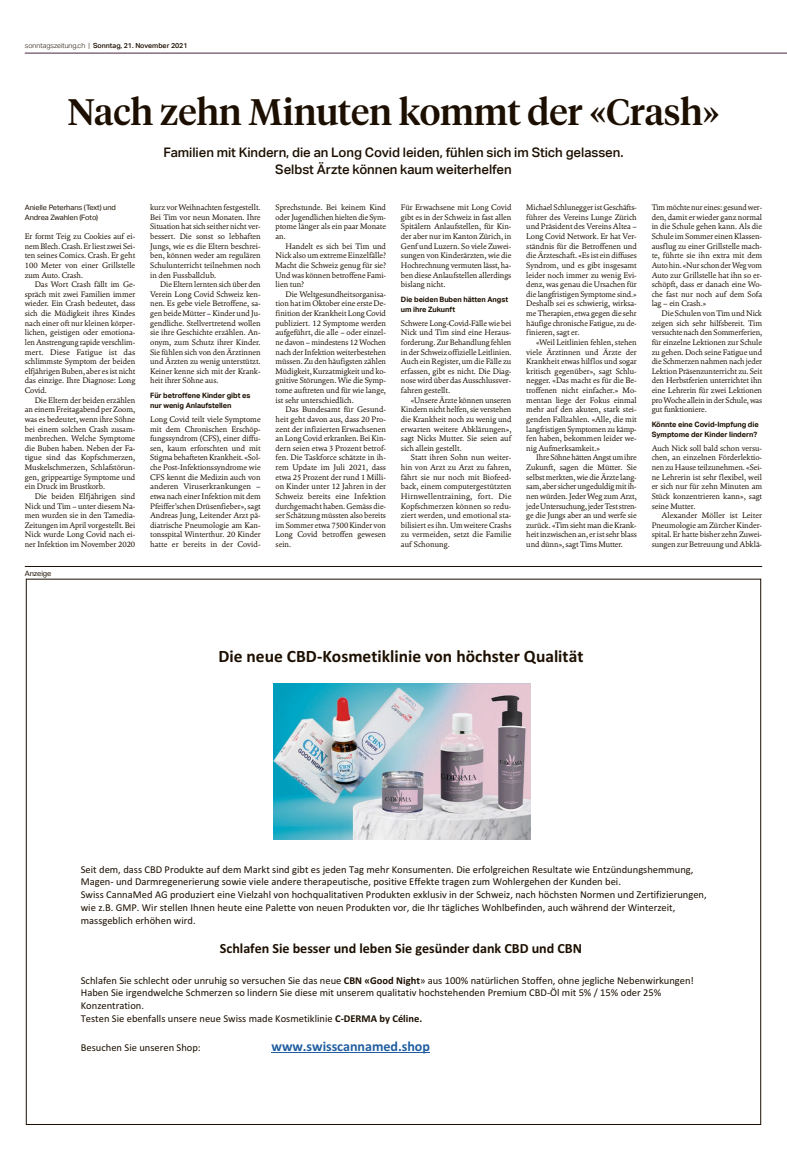
<style>
.page{position:relative;width:787px;height:1166px;background:#fff}
.page>*{position:absolute;margin:0;border:0;box-sizing:border-box;transform-origin:0 0}
.t1{font:36.75px "Tiempos Headline Medium OV CJDZYF";letter-spacing:-.005em;color:#1c0f00}
.t2{font:700 17.41px "Calibri";color:#1c0f00}
.t3{font:700 14.09px "Calibri";color:#1c0f00}
.t4{font:700 14.09px "Calibri";color:#215ea1}
.t5{font:13.12px/17.5px "Aktiv Grotesk Medium OV CJDZYG";letter-spacing:-.005em;color:#1c0f00;text-align:center}
.t6{font:10.5px/12.8px "Calibri";color:#1c0f00}
.t7{font:8.05px/9.6px "Cala Regular OV CJDZYD";letter-spacing:-.005em;color:#1c0f00;text-align:justify}
.t8{font:7.35px/9.6px "Aktiv Grotesk Bold OV CJDZYE";letter-spacing:-.005em;color:#1c0f00}
.t9{font:7.35px/9.6px "Aktiv Grotesk Regular OV CJDZYC";letter-spacing:-.005em;color:#1c0f00}
.t10{font:7px "Aktiv Grotesk Medium OV CJDZYG";color:#1c0f00}
.s1{font-family:"Aktiv Grotesk Light OV CJDZYH"}
.s2{font-weight:700}
</style>
<div class="page">
<hr style="left:271px;top:1052px;width:159px;height:1px;background:#215ea1">
<img style="left:273px;top:684px;width:257px;height:156px">
<hr style="left:25px;top:566px;width:736px;height:1px;background:#1c0f00">
<hr style="left:25px;top:53px;width:761px;height:1px;background:#472440">
<p class="t10" style="left:25px;top:41px;width:164px"><span class="s1">sonntagszeitung.ch |</span> Sonntag, 21. November 2021</p>
<h1 class="t1" style="left:67px;top:90px;width:653px">Nach zehn Minuten kommt der «Crash»</h1>
<h3 class="t5" style="left:163px;top:144px;width:461px">Familien mit Kindern, die an Long Covid leiden, fühlen sich im Stich gelassen.<br>Selbst Ärzte können kaum weiterhelfen</h3>
<p class="t9" style="left:25px;top:203px;width:92px">Anielle Peterhans (Text) und<br>Andrea Zwahlen (Foto)</p>
<p class="t7" style="left:25px;top:231px;width:112px">Er formt Teig zu Cookies auf ei&shy;nem Blech. Crash.Er liest zwei Sei&shy;ten seines Comics. Crash. Er geht 100 Meter von einer Grillstelle zum Auto. Crash.</p>
<p class="t7" style="left:25px;top:280px;width:112px;text-indent:10px">Das Wort Crash fällt im Ge&shy;spräch mit zwei Familien immer wieder. Ein Crash bedeutet, dass sich die Müdigkeit ihres Kindes nach einer oft nur kleinen körper&shy;lichen, geistigen oder emotiona&shy;len Anstrengung rapide verschlim&shy;mert. Diese Fatigue ist das schlimmste Symptom der beiden elfjährigen Buben, aber es ist nicht das einzige. Ihre Diagnose: Long Covid.</p>
<p class="t7" style="left:25px;top:395px;width:112px;text-indent:10px">Die Eltern der beiden erzählen an einem Freitagabend per Zoom, was es bedeutet, wenn ihre Söhne bei einem solchen Crash zusam&shy;menbrechen. Welche Symptome die Buben haben. Neben der Fa&shy;tigue sind das Kopfschmerzen, Muskelschmerzen, Schlafstörun&shy;gen, grippeartige Symptome und ein Druck im Brustkorb.</p>
<p class="t7" style="left:25px;top:491px;width:112px;text-indent:10px">Die beiden Elfjährigen sind Nick und Tim – unter diesem Na&shy;men wurden sie in den Tamedia-Zeitungen im April vorgestellt.Bei Nick wurde Long Covid nach ei&shy;ner Infektion im November 2020</p>
<p class="t9" style="left:25px;top:568px;width:28px">Anzeige</p>
<p class="t7" style="left:150px;top:203px;width:112px">kurz vorWeihnachten festgestellt.<br>Bei Tim vor neun Monaten. Ihre Situation hat sich seither nicht ver&shy;bessert. Die sonst so lebhaften Jungs, wie es die Eltern beschrei&shy;ben, können weder am regulären Schulunterricht teilnehmen noch in den Fussballclub.</p>
<p class="t7" style="left:150px;top:280px;width:112px;text-indent:10px">DieEltern lernten sich über den Verein Long Covid Schweiz ken&shy;nen. Es gebe viele Betroffene, sa&shy;gen beideMütter – Kinder und Ju&shy;gendliche. Stellvertretend wollen sie ihre Geschichte erzählen. An&shy;onym, zum Schutz ihrer Kinder.<br>Sie fühlen sich von den Ärztinnen und Ärzten zu wenig unterstützt.<br>Keiner kenne sich mit der Krank&shy;heit ihrer Söhne aus.</p>
<p class="t8" style="left:150px;top:391px;width:102px">Für betroffene Kinder gibt es nur wenig Anlaufstellen</p>
<p class="t7" style="left:150px;top:414px;width:112px">Long Covid teilt viele Symptome mit dem Chronischen Erschöp&shy;fungssyndrom (CFS), einer diffu&shy;sen, kaum erforschten und mit Stigma behaftetenKrankheit. «Sol&shy;che Post-Infektionssyndrome wie CFS kennt die Medizin auch von anderen Viruserkrankungen – etwa nach einer Infektion mit dem Pfeiffer’schen Drüsenfieber», sagt Andreas Jung, Leitender Arzt pä&shy;diatrische Pneumologie am Kan&shy;tonsspital Winterthur. 20 Kinder hatte er bereits in der Covid-</p>
<p class="t7" style="left:275px;top:203px;width:112px">Sprechstunde. Bei keinem Kind oder Jugendlichen hielten die Sym&shy;ptome länger als ein paar Monate an.</p>
<p class="t7" style="left:275px;top:241px;width:112px;text-indent:10px">Handelt es sich bei Tim und Nick also um extreme Einzelfälle?<br>Macht die Schweiz genug für sie?<br>Und was können betroffene Fami&shy;lien tun?</p>
<p class="t7" style="left:275px;top:289px;width:112px;text-indent:10px">Die Weltgesundheitsorganisa&shy;tion hat im Oktober eine erste De&shy;finition derKrankheitLong Covid publiziert. 12 Symptome werden aufgeführt, die alle – oder einzel&shy;ne davon – mindestens 12Wochen nach derInfektion weiterbestehen müssen. Zu den häufigsten zählen Müdigkeit, Kurzatmigkeit und ko&shy;gnitive Störungen.Wie die Symp&shy;tome auftreten und für wie lange, ist sehr unterschiedlich.</p>
<p class="t7" style="left:275px;top:405px;width:112px;text-indent:10px">Das Bundesamt für Gesund&shy;heit geht davon aus, dass 20 Pro&shy;zent der infizierten Erwachsenen an Long Covid erkranken. Bei Kin&shy;dern seien etwa 3 Prozent betrof&shy;fen. Die Taskforce schätzte in ih&shy;rem Update im Juli 2021, dass etwa 25 Prozent der rund 1 Milli&shy;on Kinder unter 12 Jahren in der Schweiz bereits eine Infektion durchgemacht haben. Gemäss die&shy;ser Schätzung müssten also bereits im Sommer etwa 7500 Kinder von Long Covid betroffen gewesen sein.</p>
<p class="t7" style="left:401px;top:203px;width:112px">Für Erwachsene mit Long Covid gibt es in der Schweiz in fast allen Spitälern Anlaufstellen, für Kin&shy;der aber nur im Kanton Zürich, in Genf und Luzern. So viele Zuwei&shy;sungen von Kinderärzten, wie die Hochrechnung vermuten lässt, ha&shy;ben diese Anlaufstellen allerdings bislang nicht.</p>
<p class="t8" style="left:401px;top:295px;width:109px">Die beiden Buben hätten Angst um ihre Zukunft</p>
<p class="t7" style="left:401px;top:318px;width:112px">Schwere Long-Covid-Fälle wie bei Nick und Tim sind eine Heraus&shy;forderung. ZurBehandlung fehlen in der Schweiz offizielleLeitlinien.<br>Auch ein Register, um die Fälle zu erfassen, gibt es nicht. Die Diag&shy;nose wird über das Ausschlussver&shy;fahren gestellt.</p>
<p class="t7" style="left:401px;top:395px;width:112px;text-indent:10px">«Unsere Ärzte können unseren Kindern nicht helfen, sie verstehen die Krankheit noch zu wenig und erwarten weitere Abklärungen», sagt Nicks Mutter. Sie seien auf sich allein gestellt.</p>
<p class="t7" style="left:401px;top:453px;width:112px;text-indent:10px">Statt ihren Sohn nun weiter&shy;hin von Arzt zu Arzt zu fahren, fährt sie nur noch mit Biofeed&shy;back, einem computergestützten Hirnwellentraining, fort. Die Kopfschmerzen können so redu&shy;ziert werden, und emotional sta&shy;bilisiert es ihn. Um weitere Crashs zu vermeiden, setzt die Familie auf Schonung.</p>
<p class="t7" style="left:526px;top:203px;width:112px">Michael Schlunegger ist Geschäfts&shy;führer des Vereins Lunge Zürich und Präsident des Vereins Altea – Long Covid Network. Er hat Ver&shy;ständnis für die Betroffenen und die Ärzteschaft. «Es ist ein diffuses Syndrom, und es gibt insgesamt leider noch immer zu wenig Evi&shy;denz, was genau die Ursachen für die langfristigen Symptome sind.» Deshalb sei es schwierig, wirksa&shy;me Therapien, etwa gegen die sehr häufige chronische Fatigue, zu de&shy;finieren, sagt er.</p>
<p class="t7" style="left:526px;top:337px;width:112px;text-indent:10px">«Weil Leitlinien fehlen, stehen viele Ärztinnen und Ärzte der Krankheit etwas hilflos und sogar kritisch gegenüber», sagt Schlu&shy;negger. «Das macht es für die Be&shy;troffenen nicht einfacher.» Mo&shy;mentan liege der Fokus einmal mehr auf den akuten, stark stei&shy;genden Fallzahlen. «Alle, die mit langfristigen Symptomen zu kämp&shy;fen haben, bekommen leider we&shy;nig Aufmerksamkeit.»</p>
<p class="t7" style="left:526px;top:453px;width:112px;text-indent:10px">Ihre SöhnehättenAngstumihre Zukunft, sagen die Mütter. Sie selbst merkten, wie die Ärzte lang&shy;sam, aber sicher ungeduldig mit ih&shy;nen würden. Jeder Weg zum Arzt, jedeUntersuchung, jederTeststren&shy;ge die Jungs aber an und werfe sie zurück. «Tim sieht man die Krank&shy;heit inzwischen an, er ist sehr blass und dünn», sagt Tims Mutter.</p>
<p class="t7" style="left:651px;top:203px;width:112px">Tim möchte nur eines: gesund wer&shy;den, damit er wieder ganz normal in die Schule gehen kann. Als die Schule im Sommer einen Klassen&shy;ausflug zu einer Grillstelle mach&shy;te, führte sie ihn extra mit dem Auto hin. «Nur schon derWeg vom Auto zur Grillstelle hat ihn so er&shy;schöpft, dass er danach eine Wo&shy;che fast nur noch auf dem Sofa lag – ein Crash.»</p>
<p class="t7" style="left:651px;top:308px;width:112px;text-indent:10px">Die Schulen von Tim und Nick zeigen sich sehr hilfsbereit. Tim versuchte nach den Sommerferien, für einzelne Lektionen zur Schule zu gehen. Doch seine Fatigue und die Schmerzen nahmen nach jeder LektionPräsenzunterricht zu. Seit den Herbstferien unterrichtet ihn eine Lehrerin für zwei Lektionen proWoche allein in der Schule, was gut funktioniere.</p>
<p class="t8" style="left:651px;top:420px;width:108px">Könnte eine Covid-Impfung die<br>Symptome der Kinder lindern?</p>
<p class="t7" style="left:651px;top:443px;width:112px">Auch Nick soll bald schon versu&shy;chen, an einzelnen Förderlektio&shy;nen zu Hause teilzunehmen. «Sei&shy;ne Lehrerin ist sehr flexibel, weil er sich nur für zehn Minuten am Stück konzentrieren kann», sagt seine Mutter.</p>
<p class="t7" style="left:651px;top:511px;width:112px;text-indent:10px">Alexander Möller ist Leiter Pneumologie am Zürcher Kinder&shy;spital. Er hatte bisher zehn Zuwei&shy;sungen zur Betreuung und Abklä-</p>
<h2 class="t2" style="left:218px;top:644px;width:366px">Die neue CBD-Kosmetiklinie von höchster Qualität</h2>
<p class="t6" style="left:81px;top:862px;width:627px">Seit dem, dass CBD Produkte auf dem Markt sind gibt es jeden Tag mehr Konsumenten. Die erfolgreichen Resultate wie Entzündungshemmung, Magen- und Darmregenerierung sowie viele andere therapeutische, positive Effekte tragen zum Wohlergehen der Kunden bei.<br>Swiss CannaMed AG produziert eine Vielzahl von hochqualitativen Produkten exklusiv in der Schweiz, nach höchsten Normen und Zertifizierungen, wie z.B. GMP. Wir stellen Ihnen heute eine Palette von neuen Produkten vor, die Ihr tägliches Wohlbefinden, auch während der Winterzeit, massgeblich erhöhen wird.</p>
<h3 class="t3" style="left:220px;top:938px;width:363px">Schlafen Sie besser und leben Sie gesünder dank CBD und CBN</h3>
<p class="t6" style="left:81px;top:973px;width:614px">Schlafen Sie schlecht oder unruhig so versuchen Sie das neue <span class="s2">CBN «Good Night</span>» aus 100% natürlichen Stoffen, ohne jegliche Nebenwirkungen!<br>Haben Sie irgendwelche Schmerzen so lindern Sie diese mit unserem qualitativ hochstehenden Premium CBD-Öl mit 5% / 15% oder 25% Konzentration.<br>Testen Sie ebenfalls unsere neue Swiss made Kosmetiklinie <span class="s2">C-DERMA by Céline.</span></p>
<h3 class="t6" style="left:81px;top:1041px;width:121px">Besuchen Sie unseren Shop:</h3>
<h3 class="t4" style="left:271px;top:1036px;width:160px">www.swisscannamed.shop</h3>
</div>
